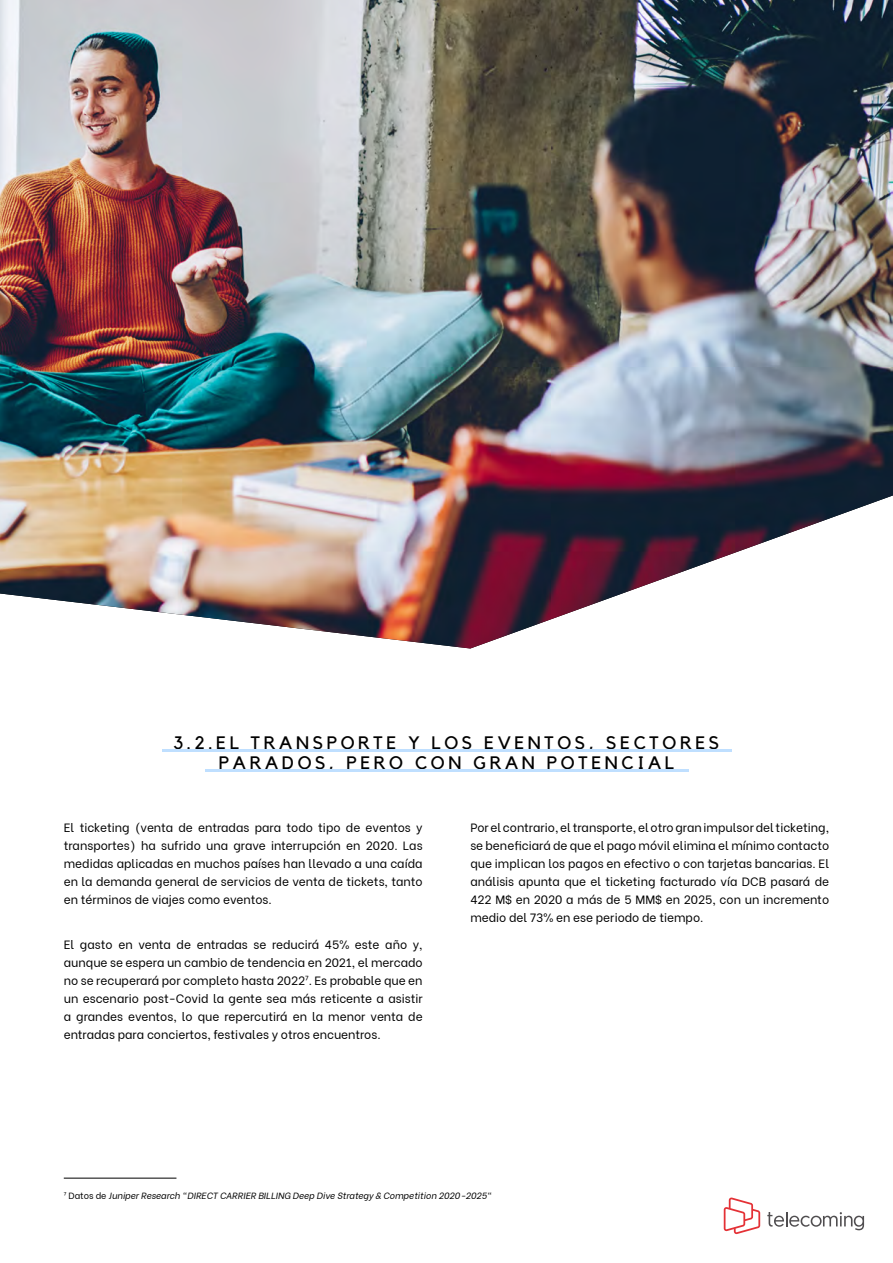
<style>
.page{position:relative;width:893px;height:1263px;background:#fff}
.page>*{position:absolute;margin:0;border:0;box-sizing:border-box;transform-origin:0 0}
.t1{font:18px/19.8px "Kollektif";letter-spacing:.2em;color:#000;text-align:center}
.t2{font:12px/18px "Be Vietnam";color:#000;text-align:justify}
.t3{font:italic 9px "Be Vietnam";color:#000}
.s1{font-style:normal}
</style>
<div class="page">
<img style="left:0;top:0;width:893px;height:648px">
<svg style="left:724px;top:1197px;width:36px;height:37px"></svg>
<svg style="left:767px;top:1212px;width:97px;height:18px"></svg>
<hr style="left:64px;top:1178px;width:112px;height:1px;background:#000">
<hr style="left:162px;top:749px;width:569px;height:3px;background:#bfdfff">
<hr style="left:205px;top:769px;width:483px;height:3px;background:#bfdfff">
<h1 class="t1" style="left:174px;top:733px;width:547px">3.2.EL TRANSPORTE Y LOS EVENTOS, SECTORES<br>PARADOS, PERO CON GRAN POTENCIAL</h1>
<p class="t2" style="left:64px;top:817px;width:360px">El ticketing (venta de entradas para todo tipo de eventos y transportes) ha sufrido una grave interrupción en 2020. Las medidas aplicadas en muchos países han llevado a una caída en la demanda general de servicios de venta de tickets, tanto en términos de viajes como eventos.</p>
<p class="t2" style="left:64px;top:934px;width:360px">El gasto en venta de entradas se reducirá 45% este año y, aunque se espera un cambio de tendencia en 2021, el mercado no se recuperará por completo hasta 2022⁷. Es probable que en un escenario post-Covid la gente sea más reticente a asistir a grandes eventos, lo que repercutirá en la menor venta de entradas para conciertos, festivales y otros encuentros.</p>
<p class="t2" style="left:470px;top:817px;width:360px">Por el contrario, el transporte, el otro gran impulsor del ticketing, se beneficiará de que el pago móvil elimina el mínimo contacto que implican los pagos en efectivo o con tarjetas bancarias. El análisis apunta que el ticketing facturado vía DCB pasará de 422 M$ en 2020 a más de 5 MM$ en 2025, con un incremento medio del 73% en ese periodo de tiempo.</p>
<p class="t3" style="left:64px;top:1188px;width:430px"><span class="s1">⁷ Datos de</span> Juniper Research "DIRECT CARRIER BILLING Deep Dive Strategy &amp; Competition 2020-2025"</p>
</div>
